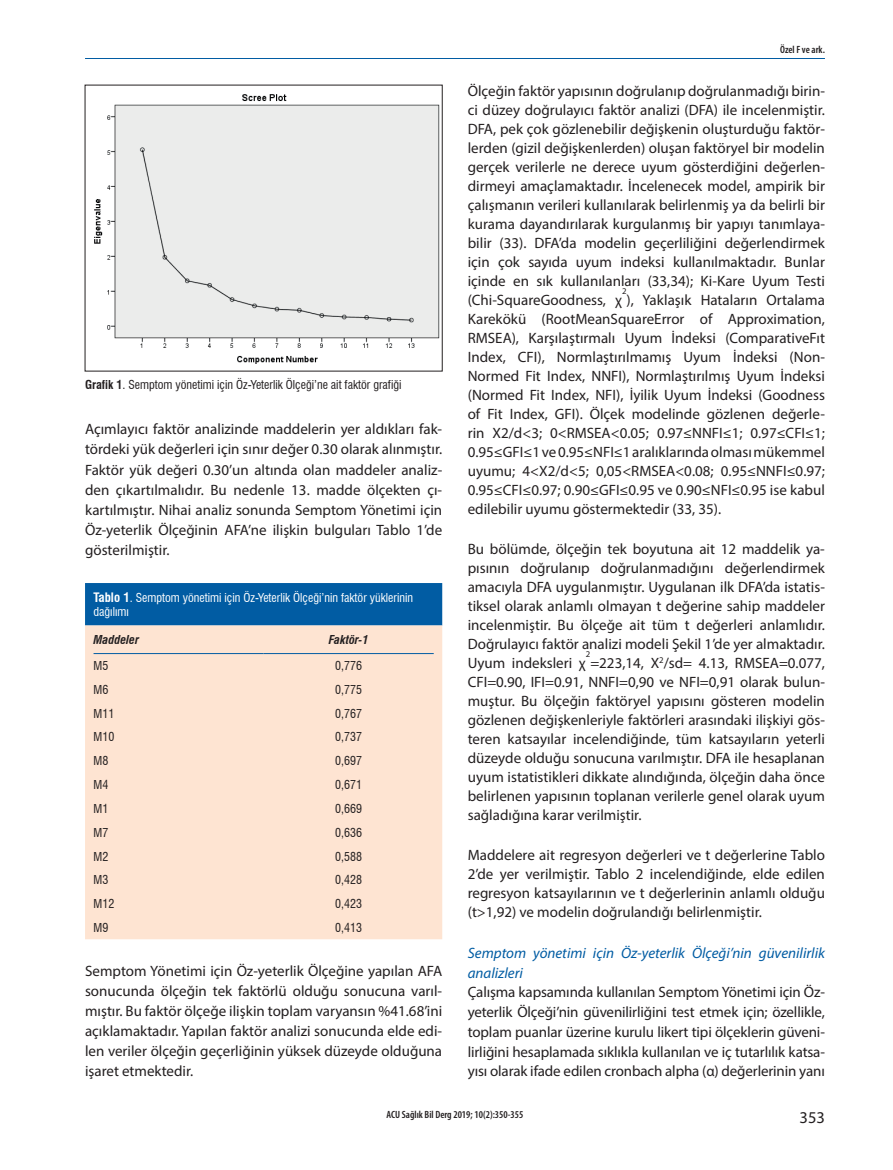
<style>
.page{position:relative;width:893px;height:1170px;background:#fff}
.page>*{position:absolute;margin:0;border:0;box-sizing:border-box;transform-origin:0 0}
.t1{font:16.5px "Myriad Pro";color:#231f20}
.t2{font:15px/18.9px "Myriad Pro";color:#231f20;text-align:justify}
.t3{font:italic 15px/19.6px "Myriad Pro";color:#015ca3}
.t4{font:condensed 12px "Swiss 721 BT";color:#231f20}
.t5{font:condensed 12px/14.4px "Swiss 721 BT";color:#fff}
.t6{font:italic 700 condensed 12px "Swiss 721 BT";color:#231f20}
.t7{font:600 condensed 10.5px "Myriad Pro";color:#231f20}
.t8{font:8.7px "Myriad Pro";color:#231f20}
.s1{font-weight:700}
.s2{font-weight:700;font-size:12.75px}
</style>
<div class="page">
<hr style="left:85px;top:58px;width:740px;height:1px;background:#015ca3">
<div style="left:85px;top:583px;width:357px;height:42px;background:#015ca3"></div>
<div style="left:85px;top:625px;width:357px;height:314px;background:#fee4d2"></div>
<hr style="left:94px;top:653px;width:170px;height:1px;background:#015ca3">
<hr style="left:264px;top:653px;width:170px;height:1px;background:#015ca3">
<img style="left:94px;top:94px;width:346px;height:270px">
<p class="t4" style="left:85px;top:377px;width:318px"><span class="s1">Grafik 1</span>. Semptom yönetimi için Öz-Yeterlik Ölçeği’ne ait faktör grafiği</p>
<p class="t2" style="left:85px;top:419px;width:359px;line-height:20.1px">Açımlayıcı faktör analizinde maddelerin yer aldıkları fak&shy;tördeki yük değerleri için sınır değer 0.30 olarak alınmıştır.<br>Faktör yük değeri 0.30’un altında olan maddeler analiz&shy;den çıkartılmalıdır. Bu nedenle 13. madde ölçekten çı&shy;kartılmıştır. Nihai analiz sonunda Semptom Yönetimi için Öz-yeterlik Ölçeğinin AFA’ne ilişkin bulguları Tablo 1’de gösterilmiştir.</p>
<p class="t5" style="left:94px;top:590px;width:321px"><span class="s2">Tablo 1</span>. Semptom yönetimi için Öz-Yeterlik Ölçeği’nin faktör yüklerinin dağılımı</p>
<p class="t6" style="left:94px;top:632px;width:47px">Maddeler</p>
<p class="t6" style="left:329px;top:632px;width:41px">Faktör-1</p>
<p class="t4" style="left:94px;top:658px;width:16px">M5</p>
<p class="t4" style="left:335px;top:658px;width:28px">0,776</p>
<p class="t4" style="left:94px;top:682px;width:16px">M6</p>
<p class="t4" style="left:335px;top:682px;width:28px">0,775</p>
<p class="t4" style="left:94px;top:706px;width:22px">M11</p>
<p class="t4" style="left:335px;top:706px;width:28px">0,767</p>
<p class="t4" style="left:94px;top:729px;width:22px">M10</p>
<p class="t4" style="left:335px;top:729px;width:28px">0,737</p>
<p class="t4" style="left:94px;top:753px;width:16px">M8</p>
<p class="t4" style="left:335px;top:753px;width:28px">0,697</p>
<p class="t4" style="left:94px;top:777px;width:16px">M4</p>
<p class="t4" style="left:335px;top:777px;width:28px">0,671</p>
<p class="t4" style="left:94px;top:801px;width:16px">M1</p>
<p class="t4" style="left:335px;top:801px;width:28px">0,669</p>
<p class="t4" style="left:94px;top:825px;width:16px">M7</p>
<p class="t4" style="left:335px;top:825px;width:28px">0,636</p>
<p class="t4" style="left:94px;top:848px;width:16px">M2</p>
<p class="t4" style="left:335px;top:848px;width:28px">0,588</p>
<p class="t4" style="left:94px;top:872px;width:16px">M3</p>
<p class="t4" style="left:335px;top:872px;width:28px">0,428</p>
<p class="t4" style="left:94px;top:896px;width:22px">M12</p>
<p class="t4" style="left:335px;top:896px;width:28px">0,423</p>
<p class="t4" style="left:94px;top:920px;width:16px">M9</p>
<p class="t4" style="left:335px;top:920px;width:28px">0,413</p>
<p class="t2" style="left:85px;top:960px;width:359px;line-height:20.1px">Semptom Yönetimi için Öz-yeterlik Ölçeğine yapılan AFA sonucunda ölçeğin tek faktörlü olduğu sonucuna varıl&shy;mıştır. Bu faktör ölçeğe ilişkin toplam varyansın %41.68’ini açıklamaktadır. Yapılan faktör analizi sonucunda elde edi&shy;len veriler ölçeğin geçerliğinin yüksek düzeyde olduğuna işaret etmektedir.</p>
<p class="t7" style="left:780px;top:44px;width:46px">Özel F ve ark.</p>
<p class="t2" style="left:468px;top:82px;width:359px">Ölçeğin faktör yapısının doğrulanıp doğrulanmadığı birin&shy;ci düzey doğrulayıcı faktör analizi (DFA) ile incelenmiştir.<br>DFA, pek çok gözlenebilir değişkenin oluşturduğu faktör&shy;lerden (gizil değişkenlerden) oluşan faktöryel bir modelin gerçek verilerle ne derece uyum gösterdiğini değerlen&shy;dirmeyi amaçlamaktadır. İncelenecek model, ampirik bir çalışmanın verileri kullanılarak belirlenmiş ya da belirli bir kurama dayandırılarak kurgulanmış bir yapıyı tanımlaya&shy;bilir (33). DFA’da modelin geçerliliğini değerlendirmek için çok sayıda uyum indeksi kullanılmaktadır. Bunlar içinde en sık kullanılanları (33,34); Ki-Kare Uyum Testi (Chi-SquareGoodness, χ ), Yaklaşık Hataların Ortalama</p>
<p class="t8" style="left:622px;top:286px;width:6px">2</p>
<p class="t2" style="left:468px;top:309px;width:359px">Karekökü (RootMeanSquareError of Approximation, RMSEA), Karşılaştırmalı Uyum İndeksi (ComparativeFıt Index, CFI), Normlaştırılmamış Uyum İndeksi (Non-Normed Fit Index, NNFI), Normlaştırılmış Uyum İndeksi (Normed Fit Index, NFI), İyilik Uyum İndeksi (Goodness of Fit Index, GFI). Ölçek modelinde gözlenen değerle&shy;rin Χ2/d&lt;3; 0&lt;RMSEA&lt;0.05; 0.97≤NNFI≤1; 0.97≤CFI≤1; 0.95≤GFI≤1 ve 0.95≤NFI≤1 aralıklarında olması mükemmel uyumu; 4&lt;Χ2/d&lt;5; 0,05&lt;RMSEA&lt;0.08; 0.95≤NNFI≤0.97; 0.95≤CFI≤0.97; 0.90≤GFI≤0.95 ve 0.90≤NFI≤0.95 ise kabul edilebilir uyumu göstermektedir (33, 35).</p>
<p class="t2" style="left:468px;top:539px;width:359px">Bu bölümde, ölçeğin tek boyutuna ait 12 maddelik ya&shy;pısının doğrulanıp doğrulanmadığını değerlendirmek amacıyla DFA uygulanmıştır. Uygulanan ilk DFA’da istatis&shy;tiksel olarak anlamlı olmayan t değerine sahip maddeler incelenmiştir. Bu ölçeğe ait tüm t değerleri anlamlıdır.<br>Doğrulayıcı faktör analizi modeli Şekil 1’de yer almaktadır.<br>Uyum indeksleri χ =223,14, X<sup>2</sup>/sd= 4.13, RMSEA=0.077,</p>
<p class="t8" style="left:586px;top:648px;width:6px">2</p>
<p class="t2" style="left:468px;top:672px;width:359px">CFI=0.90, IFI=0.91, NNFI=0,90 ve NFI=0,91 olarak bulun&shy;muştur. Bu ölçeğin faktöryel yapısını gösteren modelin gözlenen değişkenleriyle faktörleri arasındaki ilişkiyi gös&shy;teren katsayılar incelendiğinde, tüm katsayıların yeterli düzeyde olduğu sonucuna varılmıştır. DFA ile hesaplanan uyum istatistikleri dikkate alındığında, ölçeğin daha önce belirlenen yapısının toplanan verilerle genel olarak uyum sağladığına karar verilmiştir.</p>
<p class="t2" style="left:468px;top:845px;width:359px">Maddelere ait regresyon değerleri ve t değerlerine Tablo 2’de yer verilmiştir. Tablo 2 incelendiğinde, elde edilen regresyon katsayılarının ve t değerlerinin anlamlı olduğu (t&gt;1,92) ve modelin doğrulandığı belirlenmiştir.</p>
<p class="t3" style="left:468px;top:942px;width:359px">Semptom yönetimi için Öz-yeterlik Ölçeği’nin güvenilirlik analizleri</p>
<p class="t2" style="left:468px;top:982px;width:359px;line-height:19.6px">Çalışma kapsamında kullanılan Semptom Yönetimi için Öz&shy;yeterlik Ölçeği’nin güvenilirliğini test etmek için; özellikle, toplam puanlar üzerine kurulu likert tipi ölçeklerin güveni&shy;lirliğini hesaplamada sıklıkla kullanılan ve iç tutarlılık katsa&shy;yısı olarak ifade edilen cronbach alpha (α) değerlerinin yanı</p>
<p class="t7" style="left:386px;top:1108px;width:138px">ACU Sağlık Bil Derg 2019; 10(2):350-355</p>
<p class="t1" style="left:799px;top:1106px;width:27px">353</p>
</div>
